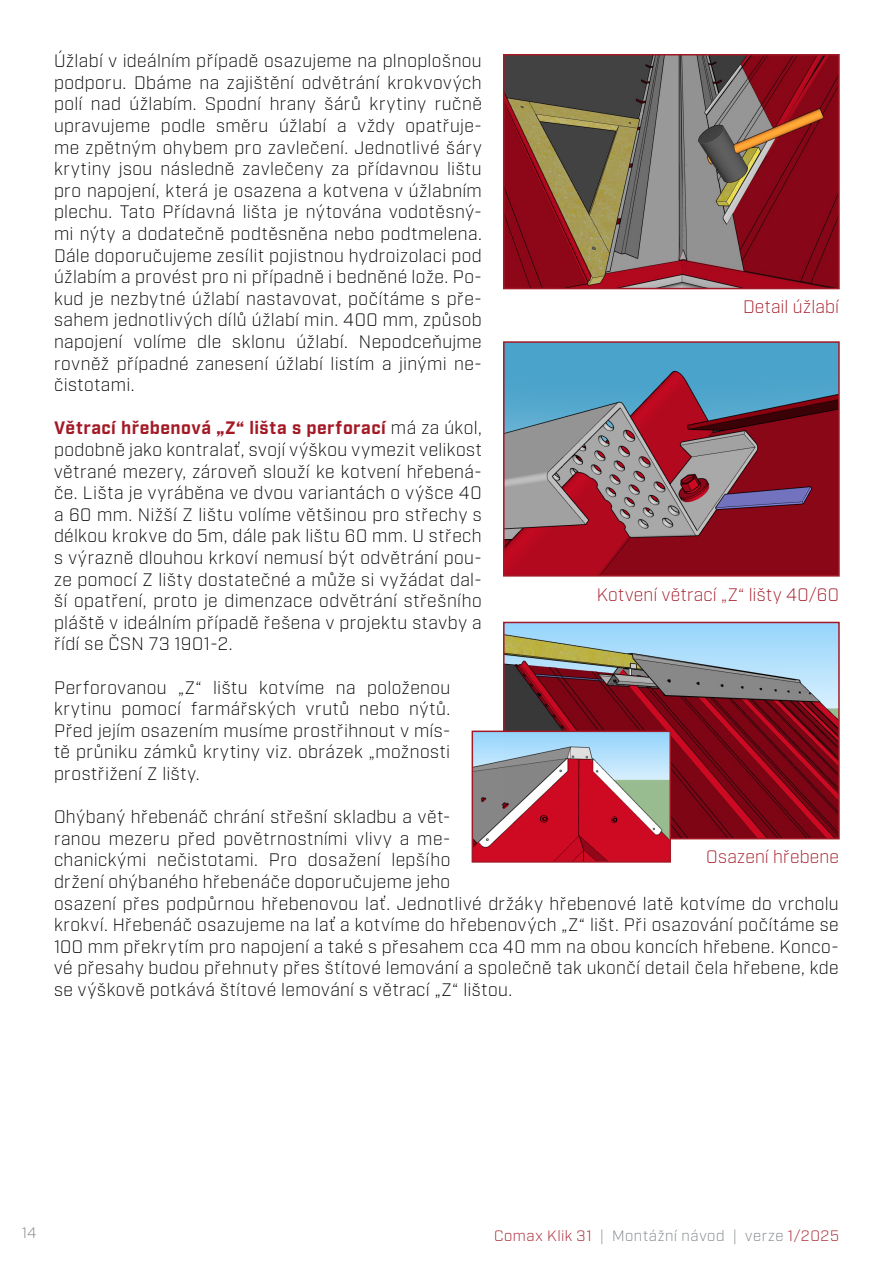
<style>
.page{position:relative;width:893px;height:1263px;background:#fff}
.page>*{position:absolute;margin:0;border:0;box-sizing:border-box;transform-origin:0 0}
.t1{font:300 18px/21.6px "Industry";letter-spacing:.025em;color:#000;text-align:justify}
.t2{font:300 18px "Industry";letter-spacing:.01em;color:#a31926}
.t3{font:300 15px "Industry";letter-spacing:.04em;color:#7d8386}
.s1{font-weight:700;color:#a31926}
.s2{color:#a31926}
</style>
<div class="page">
<img style="left:506px;top:57px;width:331px;height:229px">
<div style="left:503px;top:54px;width:337px;height:235px;border:2px solid #a31926"></div>
<img style="left:506px;top:344px;width:331px;height:230px">
<div style="left:503px;top:341px;width:337px;height:236px;border:2px solid #a31926"></div>
<img style="left:506px;top:625px;width:331px;height:211px">
<div style="left:503px;top:622px;width:337px;height:217px;border:2px solid #a31926"></div>
<img style="left:475px;top:733px;width:193px;height:127px">
<div style="left:472px;top:730px;width:199px;height:133px;border:2px solid #a31926"></div>
<p class="t1" style="left:54px;top:50px;width:429px">Úžlabí v ideálním případě osazujeme na plnoplošnou podporu. Dbáme na zajištění odvětrání krokvových polí nad úžlabím. Spodní hrany šárů krytiny ručně upravujeme podle směru úžlabí a vždy opatřuje&shy;me zpětným ohybem pro zavlečení. Jednotlivé šáry krytiny jsou následně zavlečeny za přídavnou lištu pro napojení, která je osazena a kotvena v úžlabním plechu. Tato Přídavná lišta je nýtována vodotěsný&shy;mi nýty a dodatečně podtěsněna nebo podtmelena.<br>Dále doporučujeme zesílit pojistnou hydroizolaci pod úžlabím a provést pro ni případně i bedněné lože. Po&shy;kud je nezbytné úžlabí nastavovat, počítáme s pře&shy;sahem jednotlivých dílů úžlabí min. 400 mm, způsob napojení volíme dle sklonu úžlabí. Nepodceňujme rovněž případné zanesení úžlabí listím a jinými ne&shy;čistotami.</p>
<p class="t1" style="left:54px;top:417px;width:429px"><span class="s1">Větrací hřebenová „Z“ lišta s perforací</span> má za úkol, podobně jako kontralať, svojí výškou vymezit velikost větrané mezery, zároveň slouží ke kotvení hřebená&shy;če. Lišta je vyráběna ve dvou variantách o výšce 40 a 60 mm. Nižší Z lištu volíme většinou pro střechy s délkou krokve do 5m, dále pak lištu 60 mm. U střech s výrazně dlouhou krkoví nemusí být odvětrání pou&shy;ze pomocí Z lišty dostatečné a může si vyžádat dal&shy;ší opatření, proto je dimenzace odvětrání střešního pláště v ideálním případě řešena v projektu stavby a řídí se ČSN 73 1901-2.</p>
<p class="t1" style="left:54px;top:677px;width:398px">Perforovanou „Z“ lištu kotvíme na položenou krytinu pomocí farmářských vrutů nebo nýtů.<br>Před jejím osazením musíme prostřihnout v mís&shy;tě průniku zámků krytiny viz. obrázek „možnosti prostřižení Z lišty.</p>
<p class="t1" style="left:54px;top:806px;width:786px;text-align:left">Ohýbaný hřebenáč chrání střešní skladbu a vět-<br>ranou mezeru před povětrnostními vlivy a me-<br>chanickými nečistotami. Pro dosažení lepšího<br>držení ohýbaného hřebenáče doporučujeme jeho<br>osazení přes podpůrnou hřebenovou lať. Jednotlivé držáky hřebenové latě kotvíme do vrcholu krokví. Hřebenáč osazujeme na lať a kotvíme do hřebenových „Z“ lišt. Při osazování počítáme se 100 mm překrytím pro napojení a také s přesahem cca 40 mm na obou koncích hřebene. Konco&shy;vé přesahy budou přehnuty přes štítové lemování a společně tak ukončí detail čela hřebene, kde se výškově potkává štítové lemování s větrací „Z“ lištou.</p>
<p class="t2" style="left:743px;top:296px;width:97px">Detail úžlabí</p>
<p class="t2" style="left:597px;top:583px;width:244px">Kotvení větrací „Z“ lišty 40/60</p>
<p class="t2" style="left:706px;top:846px;width:134px">Osazení hřebene</p>
<p class="t3" style="left:22px;top:1224px;width:16px">14</p>
<p class="t3" style="left:494px;top:1227px;width:346px"><span class="s2">Comax Klik 31</span> | Montážní návod | verze <span class="s2">1/2025</span></p>
</div>
